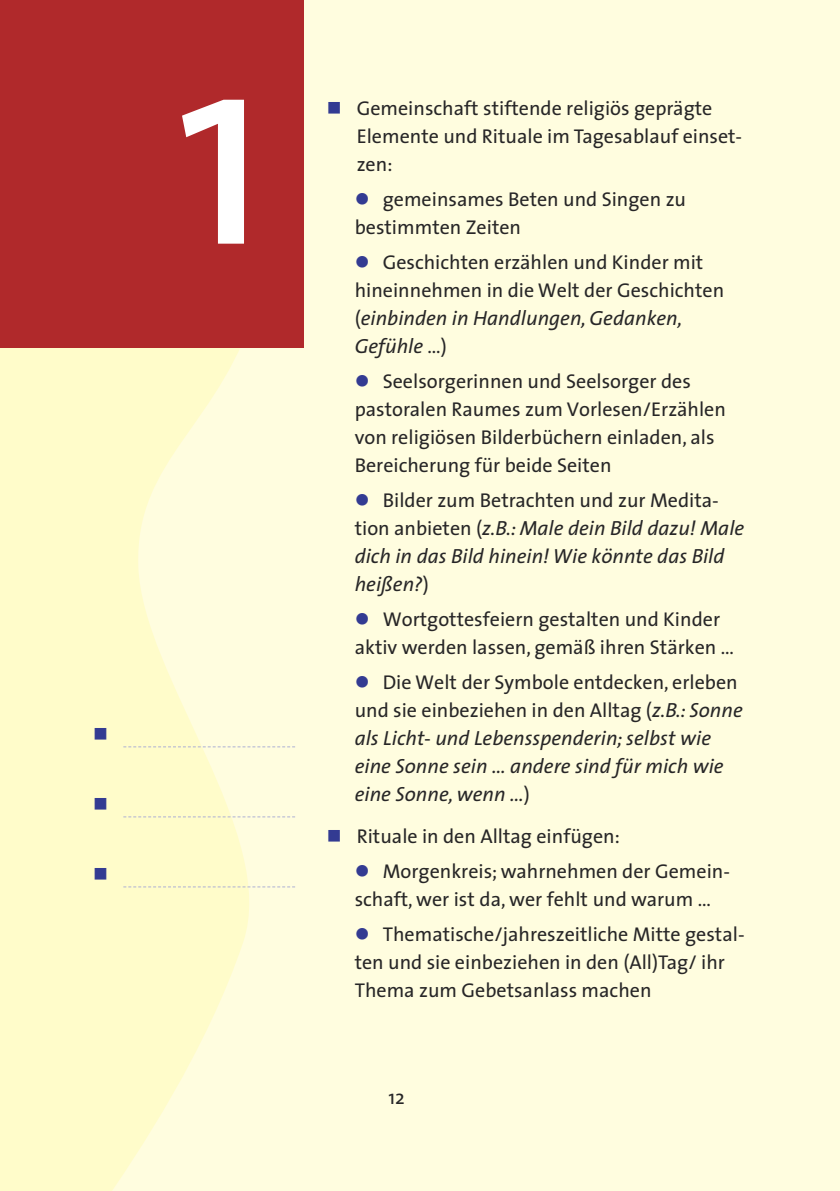
<style>
.page{position:relative;width:840px;height:1191px;background:#fff}
.page>*{position:absolute;margin:0;border:0;box-sizing:border-box;transform-origin:0 0}
.t1{font:280px "The Sans";color:#fff}
.t2{font:italic 20.4px/28px "The Sans";color:#272627}
.t3{font:20px/28px "The Sans";color:#272627}
.t4{font:20px "Wingdings";color:#333b92}
.s1{color:#333b92}
.s2{font-style:normal;font-size:20px}
.s3{font-style:italic;font-size:20.4px}
</style>
<div class="page">
<div style="left:0;top:0;width:839px;height:1191px;background:#fffddf"></div>
<svg style="left:0;top:348px;width:294px;height:843px;fill:#fffcca"></svg>
<div style="left:0;top:0;width:304px;height:348px;background:#b0292b"></div>
<svg style="left:123px;top:746px;width:172px;height:1px"></svg>
<svg style="left:123px;top:816px;width:172px;height:1px"></svg>
<svg style="left:123px;top:886px;width:172px;height:1px"></svg>
<h1 class="t1" style="left:175px;top:39px;width:96px">1</h1>
<p class="t4" style="left:93px;top:722px;width:16px">■</p>
<p class="t4" style="left:93px;top:792px;width:16px">■</p>
<p class="t4" style="left:93px;top:862px;width:16px">■</p>
<p class="t3" style="left:356px;top:96px;width:386px;text-indent:-30px"><span class="s1">■</span> Gemeinschaft stiftende religiös geprägte<br>Elemente und Rituale im Tagesablauf einset&shy;zen:</p>
<p class="t3" style="left:354px;top:187px;width:333px"><span class="s1">●</span> gemeinsames Beten und Singen zu bestimmten Zeiten</p>
<p class="t3" style="left:354px;top:250px;width:371px"><span class="s1">●</span> Geschichten erzählen und Kinder mit hineinnehmen in die Welt der Geschichten</p>
<p class="t2" style="left:354px;top:306px;width:329px"><span class="s2">(</span>einbinden in Handlungen, Gedanken,<br>Gefühle <span class="s2">…)</span></p>
<p class="t3" style="left:354px;top:369px;width:372px"><span class="s1">●</span> Seelsorgerinnen und Seelsorger des pastoralen Raumes zum Vorlesen/Erzählen von religiösen Bilderbüchern einladen, als Bereicherung für beide Seiten</p>
<p class="t3" style="left:354px;top:488px;width:365px"><span class="s1">●</span> Bilder zum Betrachten und zur Medita-</p>
<p class="t2" style="left:354px;top:516px;width:391px"><span class="s2">tion anbieten (</span>z.B.: Male dein Bild dazu! Male dich in das Bild hinein! Wie könnte das Bild heißen?<span class="s2">)</span></p>
<p class="t3" style="left:354px;top:607px;width:381px"><span class="s1">●</span> Wortgottesfeiern gestalten und Kinder aktiv werden lassen, gemäß ihren Stärken …</p>
<p class="t3" style="left:354px;top:670px;width:389px"><span class="s1">●</span> Die Welt der Symbole entdecken, erleben und sie einbeziehen in den Alltag (<span class="s3">z.B.: Sonne</span></p>
<p class="t2" style="left:354px;top:726px;width:370px">als Licht- und Lebensspenderin; selbst wie eine Sonne sein … andere sind für mich wie eine Sonne, wenn …<span class="s2">)</span></p>
<p class="t3" style="left:326px;top:824px;width:294px"><span class="s1">■</span> Rituale in den Alltag einfügen:</p>
<p class="t3" style="left:354px;top:859px;width:376px"><span class="s1">●</span> Morgenkreis; wahrnehmen der Gemein&shy;schaft, wer ist da, wer fehlt und warum …</p>
<p class="t3" style="left:354px;top:922px;width:391px"><span class="s1">●</span> Thematische/jahreszeitliche Mitte gestal&shy;ten und sie einbeziehen in den (All)Tag/ ihr<br>Thema zum Gebetsanlass machen</p>
<p class="t3" style="left:388px;top:1085px;width:18px">12</p>
</div>
